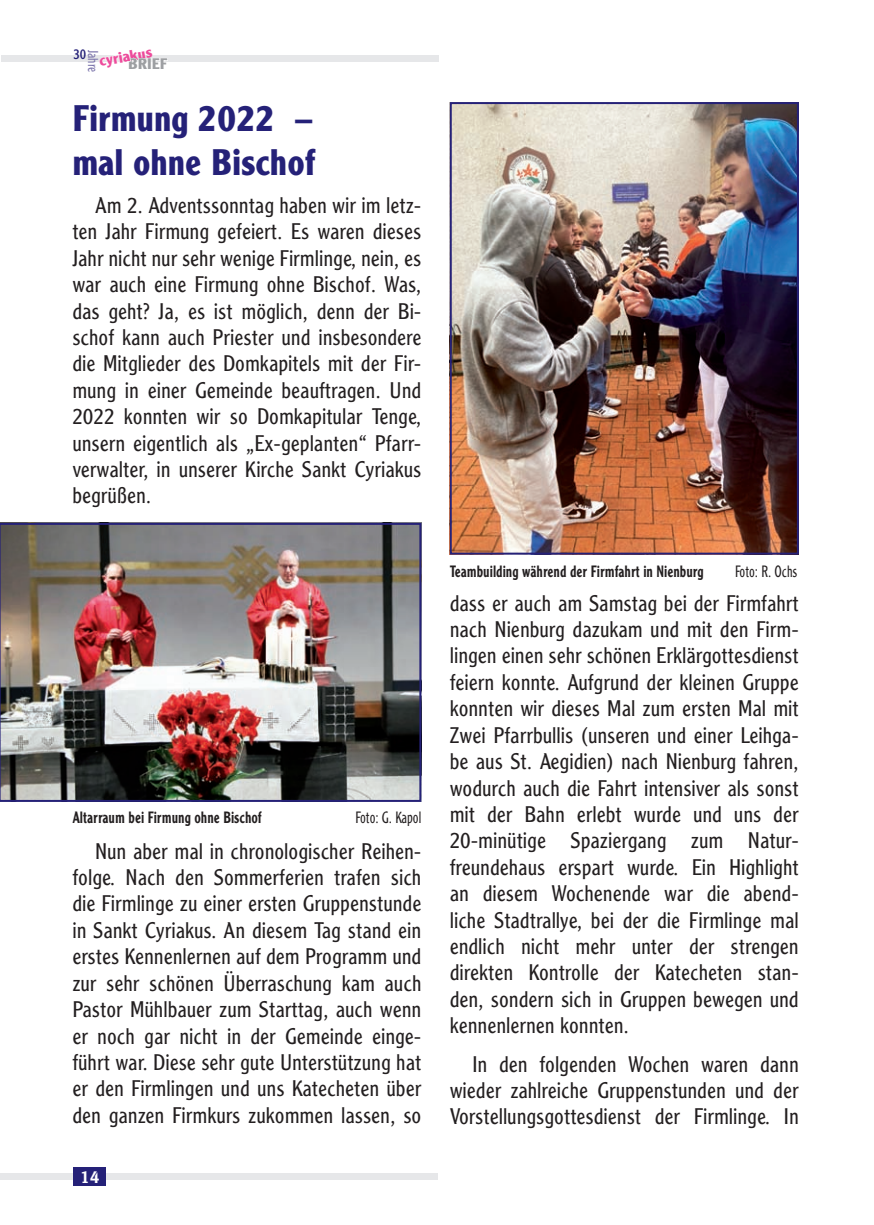
<style>
.page{position:relative;width:874px;height:1225px;background:#fff}
.page>*{position:absolute;margin:0;border:0;box-sizing:border-box;transform-origin:0 0}
.t1{font:700 36px/43.2px "AT Clearface Gothic";color:#252178;scale:.9 1}
.t2{font:300 22px/26.4px "AT Clearface Gothic";color:#231f20;text-align:justify;scale:.96 1}
.t3{font:500 17.2px "AT Clearface Gothic";color:#fff}
.t4{font:500 16px "AT Clearface Gothic";color:#231f20;scale:.78 1}
.t5{font:300 16px "AT Clearface Gothic";color:#231f20;scale:.78 1}
.t6{font:700 15px "AT Clearface Gothic";color:#ed4c9c}
.t7{font:700 15px "AT Clearface Gothic";color:#9d9fa2}
.t8{font:300 14px "AT Clearface Gothic";color:#7b74ab;scale:.85 1}
.t9{font:14px "AT Clearface Gothic";color:#252178;scale:.85 1}
</style>
<div class="page">
<div style="left:1px;top:56px;width:437px;height:6px;background:#e6e7e9"></div>
<svg style="left:99px;top:55px;width:69px;height:7px"></svg>
<div style="left:0;top:1173px;width:437px;height:6px;background:#e6e7e9"></div>
<div style="left:74px;top:1167px;width:32px;height:18px;background:#252178"></div>
<img style="left:0;top:523px;width:421px;height:279px">
<img style="left:452px;top:105px;width:343px;height:446px">
<div style="left:449px;top:102px;width:349px;height:452px;border:2px solid #252178"></div>
<p class="t9" style="left:73px;top:45px;width:17px">30</p>
<p class="t6" style="left:97px;top:51px;width:55px;rotate:-10deg">cyriakus</p>
<p class="t8" style="left:101px;top:50px;width:28px;rotate:90deg">Jahre</p>
<p class="t7" style="left:128px;top:54px;width:41px">BRIEF</p>
<h1 class="t1" style="left:72px;top:96px;width:271px">Firmung 2022 – mal ohne Bischof</h1>
<p class="t2" style="left:72px;top:192px;width:365px;text-indent:23px">Am 2. Adventssonntag haben wir im letz&shy;ten Jahr Firmung gefeiert. Es waren dieses Jahr nicht nur sehr wenige Firmlinge, nein, es war auch eine Firmung ohne Bischof. Was, das geht? Ja, es ist möglich, denn der Bi&shy;schof kann auch Priester und insbesondere die Mitglieder des Domkapitels mit der Fir&shy;mung in einer Gemeinde beauftragen. Und 2022 konnten wir so Domkapitular Tenge, unsern eigentlich als „Ex-geplanten“ Pfarr&shy;verwalter, in unserer Kirche Sankt Cyriakus begrüßen.</p>
<p class="t4" style="left:72px;top:807px;width:244px">Altarraum bei Firmung ohne Bischof</p>
<p class="t5" style="left:355px;top:807px;width:86px">Foto: G. Kapol</p>
<p class="t2" style="left:72px;top:837px;width:365px;text-indent:23px">Nun aber mal in chronologischer Reihen&shy;folge. Nach den Sommerferien trafen sich die Firmlinge zu einer ersten Gruppenstunde in Sankt Cyriakus. An diesem Tag stand ein erstes Kennenlernen auf dem Programm und zur sehr schönen Überraschung kam auch Pastor Mühlbauer zum Starttag, auch wenn er noch gar nicht in der Gemeinde einge&shy;führt war. Diese sehr gute Unterstützung hat er den Firmlingen und uns Katecheten über den ganzen Firmkurs zukommen lassen, so</p>
<p class="t3" style="left:80px;top:1165px;width:21px">14</p>
<p class="t4" style="left:449px;top:561px;width:327px">Teambuilding während der Firmfahrt in Nienburg</p>
<p class="t5" style="left:734px;top:561px;width:81px">Foto: R. Ochs</p>
<p class="t2" style="left:449px;top:589px;width:365px">dass er auch am Samstag bei der Firmfahrt nach Nienburg dazukam und mit den Firm&shy;lingen einen sehr schönen Erklärgottesdienst feiern konnte. Aufgrund der kleinen Gruppe konnten wir dieses Mal zum ersten Mal mit Zwei Pfarrbullis (unseren und einer Leihga&shy;be aus St. Aegidien) nach Nienburg fahren, wodurch auch die Fahrt intensiver als sonst mit der Bahn erlebt wurde und uns der 20-minütige Spaziergang zum Natur&shy;freundehaus erspart wurde. Ein Highlight an diesem Wochenende war die abend&shy;liche Stadtrallye, bei der die Firmlinge mal endlich nicht mehr unter der strengen direkten Kontrolle der Katecheten stan&shy;den, sondern sich in Gruppen bewegen und kennenlernen konnten.</p>
<p class="t2" style="left:449px;top:1050px;width:365px;text-indent:23px">In den folgenden Wochen waren dann wieder zahlreiche Gruppenstunden und der Vorstellungsgottesdienst der Firmlinge. In</p>
</div>
